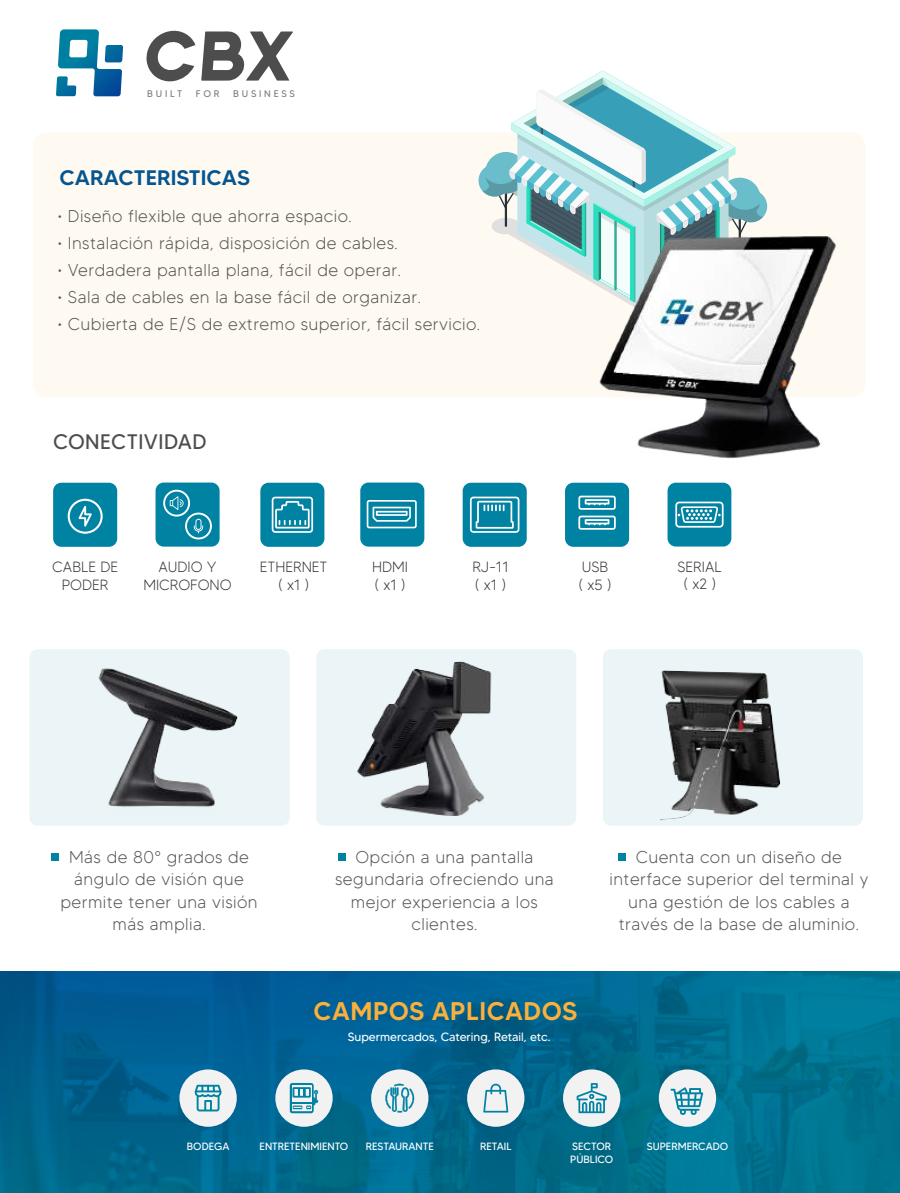
<style>
.page{position:relative;width:900px;height:1193px;background:#fff}
.page>*{position:absolute;margin:0;border:0;box-sizing:border-box;transform-origin:0 0}
.t1{font:500 25.43px "MADETOMMY";letter-spacing:.02em;color:#fbb03b}
.t2{font:500 20.93px "MADETOMMY";color:#045590}
.t3{font:20.93px "MADETOMMY";letter-spacing:.02em;color:#4d4d4d}
.t4{font:300 17.1px/22.5px "MADETOMMY";letter-spacing:.025em;color:#575756;text-align:center}
.t5{font:300 14.85px/17.8px "MADETOMMY";color:#333;text-align:center}
.t6{font:300 14.62px "MADETOMMY";color:#333}
.t7{font:11.92px "MADETOMMY";color:#fff}
.t8{font:10.58px "MADETOMMY";color:#fff}
.t9{font:9.67px "MADE Tommy Soft";letter-spacing:.29em;color:#808080}
</style>
<div class="page">
<svg style="left:146px;top:31px;width:49px;height:50px"></svg>
<svg style="left:201px;top:31px;width:92px;height:50px"></svg>
<svg style="left:56px;top:29px;width:67px;height:67px"></svg>
<div style="left:260px;top:483px;width:64px;height:64px;background:#0082a3;border-radius:8px"></div>
<svg style="left:272px;top:496px;width:41px;height:37px"></svg>
<div style="left:463px;top:483px;width:64px;height:64px;background:#0082a3;border-radius:8px"></div>
<svg style="left:470px;top:496px;width:49px;height:37px"></svg>
<div style="left:53px;top:483px;width:64px;height:64px;background:#0082a3;border-radius:8px"></div>
<svg style="left:78px;top:506px;width:14px;height:21px"></svg>
<div style="left:68px;top:499px;width:35px;height:35px;border:2px solid #fff;border-radius:50%"></div>
<div style="left:565px;top:483px;width:64px;height:64px;background:#0082a3;border-radius:8px"></div>
<svg style="left:578px;top:495px;width:38px;height:35px"></svg>
<div style="left:156px;top:482px;width:64px;height:64px;background:#0082a3;border-radius:8px"></div>
<div style="left:163px;top:490px;width:27px;height:26px;border:2px solid #fff;border-radius:50%"></div>
<div style="left:185px;top:512px;width:27px;height:27px;border:2px solid #fff;border-radius:50%"></div>
<svg style="left:194px;top:518px;width:9px;height:15px"></svg>
<svg style="left:170px;top:496px;width:14px;height:14px"></svg>
<div style="left:668px;top:482px;width:63px;height:64px;background:#0082a3;border-radius:8px"></div>
<svg style="left:675px;top:501px;width:49px;height:26px"></svg>
<div style="left:360px;top:482px;width:64px;height:64px;background:#0082a3;border-radius:8px"></div>
<svg style="left:367px;top:500px;width:50px;height:28px"></svg>
<div style="left:52px;top:853px;width:7px;height:7px;background:#0082a3"></div>
<div style="left:29px;top:649px;width:261px;height:176px;background:#ebf5f7;border-radius:8px"></div>
<div style="left:316px;top:649px;width:260px;height:176px;background:#ebf5f7;border-radius:8px"></div>
<div style="left:603px;top:649px;width:260px;height:176px;background:#ebf5f7;border-radius:8px"></div>
<div style="left:339px;top:853px;width:7px;height:7px;background:#0082a3"></div>
<div style="left:33px;top:132px;width:832px;height:265px;background:#fffaf1;border-radius:14px"></div>
<img style="left:357px;top:661px;width:135px;height:155px">
<img style="left:98px;top:668px;width:140px;height:139px">
<img style="left:660px;top:670px;width:121px;height:151px">
<div style="left:618px;top:853px;width:7px;height:7px;background:#0082a3"></div>
<div style="left:479px;top:164px;width:32px;height:33px;background:#6abecc;border-radius:50%"></div>
<div style="left:735px;top:190px;width:32px;height:32px;background:#6abecc;border-radius:50%"></div>
<svg style="left:482px;top:71px;width:282px;height:204px"></svg>
<img style="left:579px;top:210px;width:257px;height:275px">
<svg style="left:0;top:971px;width:900px;height:221px;background:#00678f"></svg>
<div style="left:371px;top:1069px;width:57px;height:57px;background:#f2f2f2;border-radius:50%"></div>
<svg style="left:385px;top:1083px;width:30px;height:29px"></svg>
<div style="left:659px;top:1069px;width:57px;height:57px;background:#f2f2f2;border-radius:50%"></div>
<svg style="left:671px;top:1087px;width:32px;height:28px"></svg>
<div style="left:179px;top:1069px;width:58px;height:57px;background:#f2f2f2;border-radius:50%"></div>
<svg style="left:195px;top:1084px;width:26px;height:27px"></svg>
<div style="left:467px;top:1069px;width:57px;height:57px;background:#f2f2f2;border-radius:50%"></div>
<svg style="left:483px;top:1083px;width:25px;height:29px"></svg>
<div style="left:563px;top:1069px;width:57px;height:57px;background:#f2f2f2;border-radius:50%"></div>
<svg style="left:577px;top:1083px;width:30px;height:30px"></svg>
<div style="left:275px;top:1069px;width:58px;height:57px;background:#f2f2f2;border-radius:50%"></div>
<svg style="left:290px;top:1083px;width:28px;height:30px"></svg>
<p class="t9" style="left:147px;top:87px;width:37px">BUILT</p>
<p class="t9" style="left:196px;top:87px;width:25px">FOR</p>
<p class="t9" style="left:233px;top:87px;width:63px">BUSINESS</p>
<p class="t2" style="left:60px;top:164px;width:192px">CARACTERISTICAS</p>
<p class="t4" style="left:57px;top:205px;width:296px">• Diseño flexible que ahorra espacio.</p>
<p class="t4" style="left:57px;top:232px;width:342px">• Instalación rápida, disposición de cables.</p>
<p class="t4" style="left:57px;top:259px;width:345px">• Verdadera pantalla plana, fácil de operar.</p>
<p class="t4" style="left:57px;top:286px;width:365px">• Sala de cables en la base fácil de organizar.</p>
<p class="t4" style="left:57px;top:313px;width:424px">• Cubierta de E/S de extremo superior, fácil servicio.</p>
<p class="t3" style="left:53px;top:429px;width:155px">CONECTIVIDAD</p>
<p class="t5" style="left:143px;top:558px;width:90px">AUDIO Y<br>MICROFONO</p>
<p class="t6" style="left:678px;top:557px;width:46px">SERIAL</p>
<p class="t5" style="left:52px;top:558px;width:67px">CABLE DE<br>PODER</p>
<p class="t5" style="left:579px;top:558px;width:35px;text-align:left">USB ( x5 )</p>
<p class="t5" style="left:260px;top:558px;width:69px">ETHERNET ( x1 )</p>
<p class="t5" style="left:472px;top:558px;width:38px;text-align:left">RJ-11 ( x1 )</p>
<p class="t5" style="left:372px;top:558px;width:37px;text-align:left">HDMI ( x1 )</p>
<p class="t5" style="left:683px;top:575px;width:34px">( x2 )</p>
<p class="t4" style="left:60px;top:845px;width:199px">Más de 80° grados de ángulo de visión que permite tener una visión más amplia.</p>
<p class="t4" style="left:335px;top:845px;width:220px">Opción a una pantalla segundaria ofreciendo una mejor experiencia a los clientes.</p>
<h1 class="t1" style="left:314px;top:995px;width:265px">CAMPOS APLICADOS</h1>
<p class="t7" style="left:348px;top:1029px;width:204px">Supermercados, Catering, Retail, etc.</p>
<p class="t4" style="left:610px;top:845px;width:260px">Cuenta con un diseño de interface superior del terminal y una gestión de los cables a través de la base de aluminio.</p>
<p class="t8" style="left:187px;top:1140px;width:44px">BODEGA</p>
<p class="t8" style="left:366px;top:1140px;width:70px">RESTAURANTE</p>
<p class="t8" style="left:480px;top:1140px;width:33px">RETAIL</p>
<p class="t8" style="left:572px;top:1140px;width:40px">SECTOR</p>
<p class="t8" style="left:647px;top:1140px;width:83px">SUPERMERCADO</p>
<p class="t8" style="left:570px;top:1152px;width:45px">PÚBLICO</p>
<p class="t8" style="left:260px;top:1140px;width:90px">ENTRETENIMIENTO</p>
</div>
